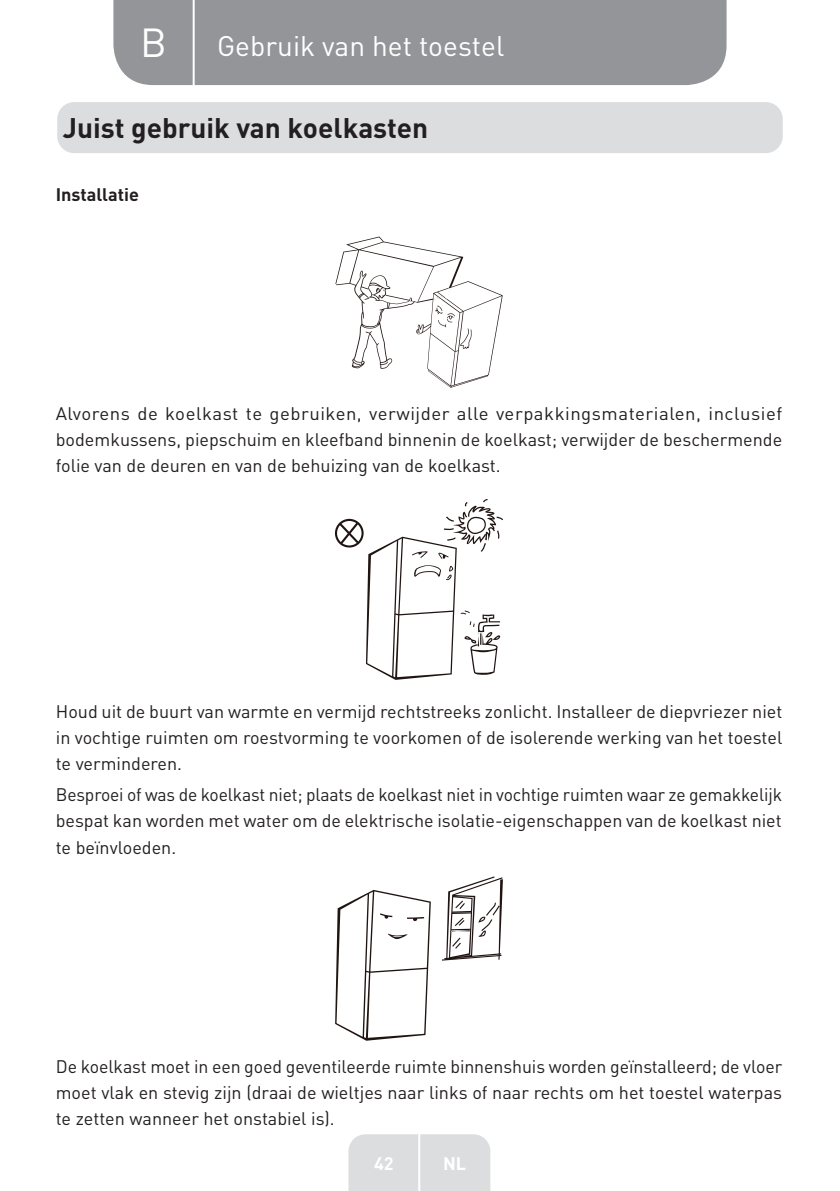
<style>
.page{position:relative;width:840px;height:1191px;background:#fff}
.page>*{position:absolute;margin:0;border:0;box-sizing:border-box;transform-origin:0 0}
.t1{font:40px "DIN Pro";color:#fff}
.t2{font:700 28px "DIN Pro";color:#231f20}
.t3{font:28px "DIN Pro";color:#fff}
.t4{font:18px/26px "DIN Pro";color:#231f20;text-align:justify}
.t5{font:700 18px "DIN Pro";color:#231f20}
.t6{font:700 18px "DIN Pro";color:#fff}
</style>
<div class="page">
<div style="left:113px;top:0;width:613px;height:85px;background:#939598"></div>
<div style="left:348px;top:1134px;width:142px;height:57px;background:#dcdddf"></div>
<hr style="left:418px;top:1111px;width:2px;height:80px;background:#fff">
<hr style="left:192px;top:0;width:2px;height:88px;background:#fff">
<div style="left:57px;top:102px;width:725px;height:51px;background:#dcdddf;border-radius:17px"></div>
<svg style="left:335px;top:237px;width:167px;height:151px"></svg>
<svg style="left:335px;top:499px;width:168px;height:181px"></svg>
<svg style="left:335px;top:890px;width:95px;height:150px"></svg>
<svg style="left:441px;top:876px;width:61px;height:84px"></svg>
<h1 class="t1" style="left:140px;top:15px;width:28px">B</h1>
<h2 class="t3" style="left:217px;top:27px;width:288px">Gebruik van het toestel</h2>
<h2 class="t2" style="left:63px;top:109px;width:366px">Juist gebruik van koelkasten</h2>
<p class="t5" style="left:56px;top:182px;width:84px">Installatie</p>
<p class="t4" style="left:56px;top:400px;width:727px">Alvorens de koelkast te gebruiken, verwijder alle verpakkingsmaterialen, inclusief bodemkussens, piepschuim en kleefband binnenin de koelkast; verwijder de beschermende folie van de deuren en van de behuizing van de koelkast.</p>
<p class="t4" style="left:56px;top:697px;width:727px">Houd uit de buurt van warmte en vermijd rechtstreeks zonlicht. Installeer de diepvriezer niet in vochtige ruimten om roestvorming te voorkomen of de isolerende werking van het toestel te verminderen.</p>
<p class="t4" style="left:56px;top:781px;width:727px">Besproei of was de koelkast niet; plaats de koelkast niet in vochtige ruimten waar ze gemakkelijk bespat kan worden met water om de elektrische isolatie-eigenschappen van de koelkast niet te beïnvloeden.</p>
<p class="t4" style="left:56px;top:1052px;width:727px">De koelkast moet in een goed geventileerde ruimte binnenshuis worden geïnstalleerd; de vloer moet vlak en stevig zijn (draai de wieltjes naar links of naar rechts om het toestel waterpas te zetten wanneer het onstabiel is).</p>
<p class="t6" style="left:374px;top:1150px;width:21px">42</p>
<p class="t6" style="left:443px;top:1150px;width:25px">NL</p>
</div>
